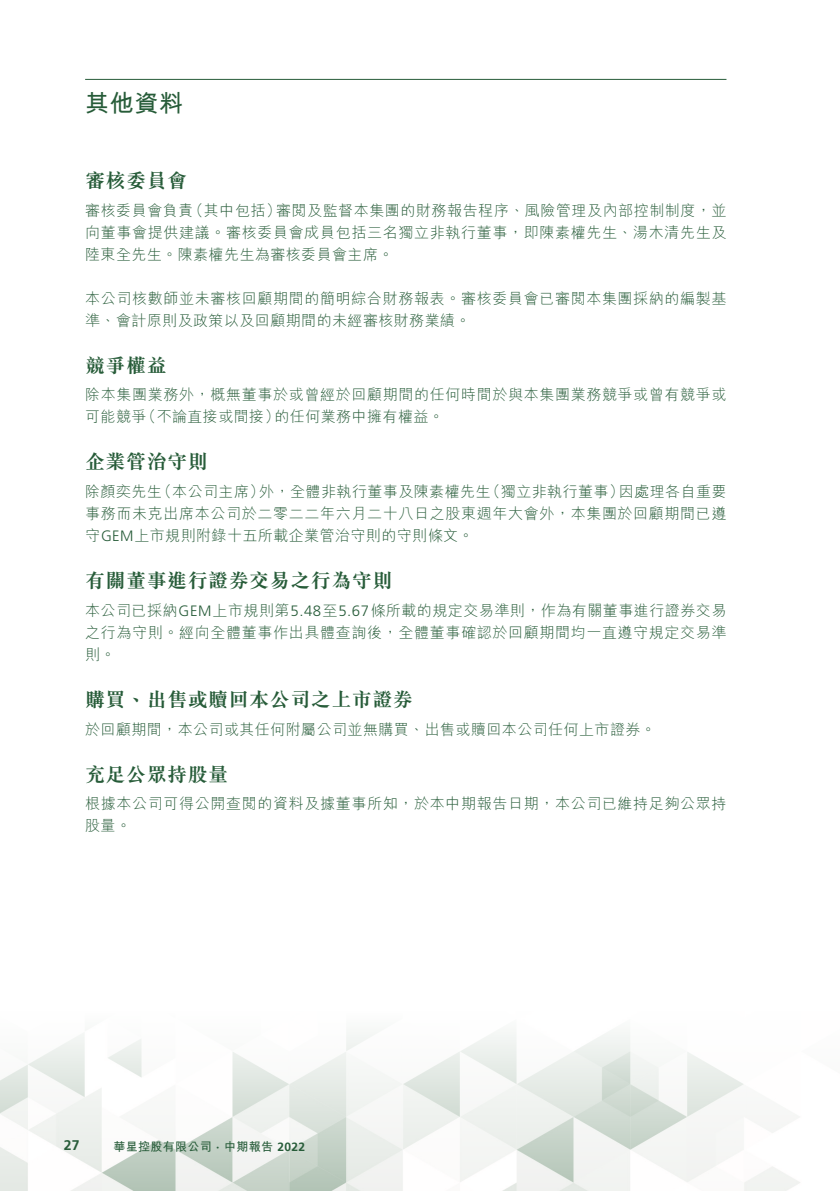
<style>
.page{position:relative;width:840px;height:1191px;background:#fff}
.page>*{position:absolute;margin:0;border:0;box-sizing:border-box;transform-origin:0 0}
.t1{font:700 24px "M Hei HK";color:#275c39}
.t2{font:700 20px "M Sung HK";letter-spacing:.025em;color:#275c39}
.t3{font:300 15px/22px "M Hei HK";letter-spacing:.045em;color:#275c39}
.t4{font:700 14px "Frutiger LT Std";color:#275c39}
.t5{font:700 12px "M Hei HK";letter-spacing:.03em;color:#275c39}
.s1{font-family:"Frutiger LT Std"}
</style>
<div class="page">
<img style="left:0;top:1033px;width:800px;height:158px">
<hr style="left:85px;top:79px;width:641px;height:1px;background:#275c39">
<h1 class="t1" style="left:85px;top:86px;width:100px">其他資料</h1>
<h2 class="t2" style="left:85px;top:167px;width:103px">審核委員會</h2>
<p class="t3" style="left:188px;top:199px;width:94px">（其中包括）</p>
<p class="t3" style="left:85px;top:199px;width:642px">審核委員會負責<br>向董事會提供建議。審核委員會成員包括三名獨立非執行董事，即陳素權先生、湯木清先生及陸東全先生。陳素權先生為審核委員會主席。</p>
<p class="t3" style="left:85px;top:287px;width:642px">本公司核數師並未審核回顧期間的簡明綜合財務報表。審核委員會已審閱本集團採納的編製基準、會計原則及政策以及回顧期間的未經審核財務業績。</p>
<h2 class="t2" style="left:85px;top:351px;width:83px">競爭權益</h2>
<p class="t3" style="left:274px;top:384px;width:453px;text-indent:-189px">除本集團業務外，概無董事於或曾經於回顧期間的任何時間於與本集團業務競爭或曾有競爭或的任何業務中擁有權益。</p>
<p class="t3" style="left:276px;top:199px;width:452px">審閱及監督本集團的財務報告程序、風險管理及內部控制制度，並</p>
<p class="t3" style="left:141px;top:406px;width:140px">（不論直接或間接）</p>
<p class="t3" style="left:85px;top:406px;width:63px">可能競爭</p>
<h2 class="t2" style="left:85px;top:448px;width:124px">企業管治守則</h2>
<p class="t3" style="left:157px;top:480px;width:109px">（本公司主席）</p>
<p class="t3" style="left:485px;top:480px;width:140px">（獨立非執行董事）</p>
<p class="t3" style="left:85px;top:480px;width:642px">除顏奕先生<br>事務而未克出席本公司於二零二二年六月二十八日之股東週年大會外，本集團於回顧期間已遵守<span class="s1">GEM</span>上市規則附錄十五所載企業管治守則的守則條文。</p>
<h2 class="t2" style="left:85px;top:567px;width:308px">有關董事進行證券交易之行為守則</h2>
<p class="t3" style="left:85px;top:599px;width:642px;text-align:justify">本公司已採納<span class="s1">GEM</span>上市規則第<span class="s1">5.48</span>至<span class="s1">5.67</span>條所載的規定交易準則，作為有關董事進行證券交易之行為守則。經向全體董事作出具體查詢後，全體董事確認於回顧期間均一直遵守規定交易準則。</p>
<h2 class="t2" style="left:85px;top:685px;width:329px">購買、出售或贖回本公司之上市證券</h2>
<p class="t3" style="left:85px;top:718px;width:572px">於回顧期間，本公司或其任何附屬公司並無購買、出售或贖回本公司任何上市證券。</p>
<h2 class="t2" style="left:85px;top:760px;width:144px">充足公眾持股量</h2>
<p class="t3" style="left:85px;top:792px;width:642px">根據本公司可得公開查閱的資料及據董事所知，於本中期報告日期，本公司已維持足夠公眾持股量。</p>
<p class="t3" style="left:259px;top:480px;width:233px">外，全體非執行董事及陳素權先生</p>
<p class="t3" style="left:618px;top:480px;width:109px">因處理各自重要</p>
<p class="t4" style="left:64px;top:1137px;width:17px">27</p>
<p class="t5" style="left:113px;top:1137px;width:193px">華星控股有限公司 <span class="s1">·</span> 中期報告 <span class="s1">2022</span></p>
</div>
